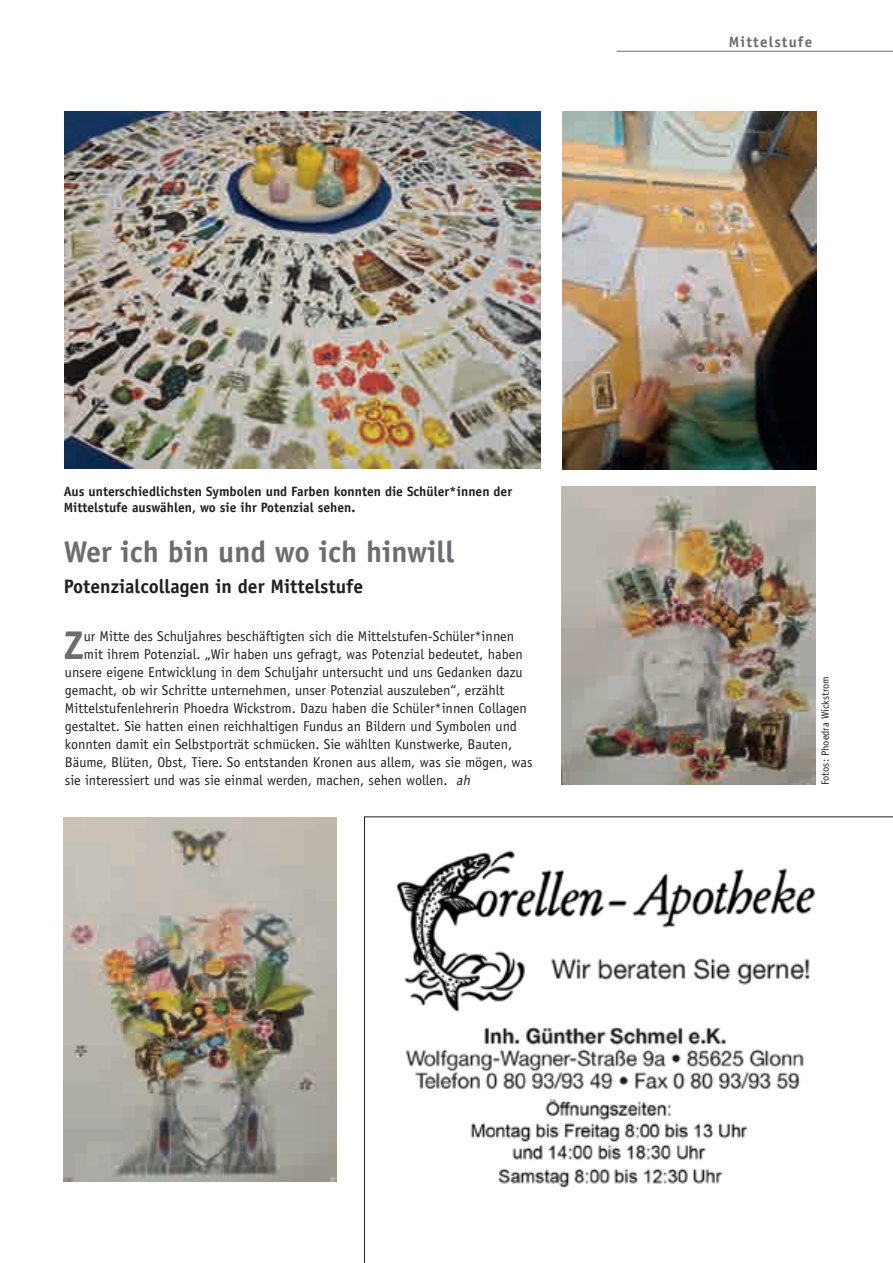
<style>
.page{position:relative;width:893px;height:1263px;background:#fff}
.page>*{position:absolute;margin:0;border:0;box-sizing:border-box;transform-origin:0 0}
.t1{font:700 40.2px "Officina Sans Std";color:#6c6d70}
.t2{font:700 30px "Officina Sans Std";color:#6c6d70}
.t3{font:700 19.5px "Officina Sans Std";color:#231f20}
.t4{font:700 15px "Officina Sans Std";letter-spacing:.08em;color:#6c6d70}
.t5{font:14.25px "Officina Sans Std";color:#231f20}
.t6{font:700 13.5px/15.8px "Officina Sans Std";color:#231f20}
.t7{font:10.5px "Officina Sans Std";color:#231f20}
.s1{font-style:italic}
</style>
<div class="page">
<hr style="left:617px;top:51px;width:276px;height:1px;background:#6c6d70">
<img style="left:64px;top:112px;width:476px;height:356px">
<img style="left:562px;top:111px;width:254px;height:358px">
<img style="left:63px;top:817px;width:273px;height:364px">
<img style="left:562px;top:486px;width:254px;height:299px">
<svg style="left:364px;top:816px;width:529px;height:447px"></svg>
<p class="t6" style="left:64px;top:483px;width:450px">Aus unterschiedlichsten Symbolen und Farben konnten die Schüler*innen der<br>Mittelstufe auswählen, wo sie ihr Potenzial sehen.</p>
<h2 class="t2" style="left:64px;top:533px;width:392px">Wer ich bin und wo ich hinwill</h2>
<h3 class="t3" style="left:64px;top:574px;width:301px">Potenzialcollagen in der Mittelstufe</h3>
<h1 class="t1" style="left:64px;top:620px;width:22px">Z</h1>
<p class="t5" style="left:84px;top:627px;width:432px">ur Mitte des Schuljahres beschäftigten sich die Mittelstufen-Schüler*innen</p>
<p class="t5" style="left:84px;top:645px;width:440px">mit ihrem Potenzial. „Wir haben uns gefragt, was Potenzial bedeutet, haben</p>
<p class="t5" style="left:65px;top:663px;width:459px">unsere eigene Entwicklung in dem Schuljahr untersucht und uns Gedanken dazu</p>
<p class="t5" style="left:65px;top:681px;width:441px">gemacht, ob wir Schritte unternehmen, unser Potenzial auszuleben“, erzählt</p>
<p class="t5" style="left:65px;top:699px;width:463px">Mittelstufenlehrerin Phoedra Wickstrom. Dazu haben die Schüler*innen Collagen</p>
<p class="t5" style="left:65px;top:717px;width:453px">gestaltet. Sie hatten einen reichhaltigen Fundus an Bildern und Symbolen und</p>
<p class="t5" style="left:65px;top:735px;width:449px">konnten damit ein Selbstporträt schmücken. Sie wählten Kunstwerke, Bauten,</p>
<p class="t5" style="left:65px;top:753px;width:469px">Bäume, Blüten, Obst, Tiere. So entstanden Kronen aus allem, was sie mögen, was</p>
<p class="t5" style="left:65px;top:771px;width:410px">sie interessiert und was sie einmal werden, machen, sehen wollen. <span class="s1">ah</span></p>
<p class="t4" style="left:729px;top:32px;width:85px">Mittelstufe</p>
<p class="t7" style="left:819px;top:785px;width:110px;rotate:-90deg">Fotos: Phoedra Wickstrom</p>
</div>
